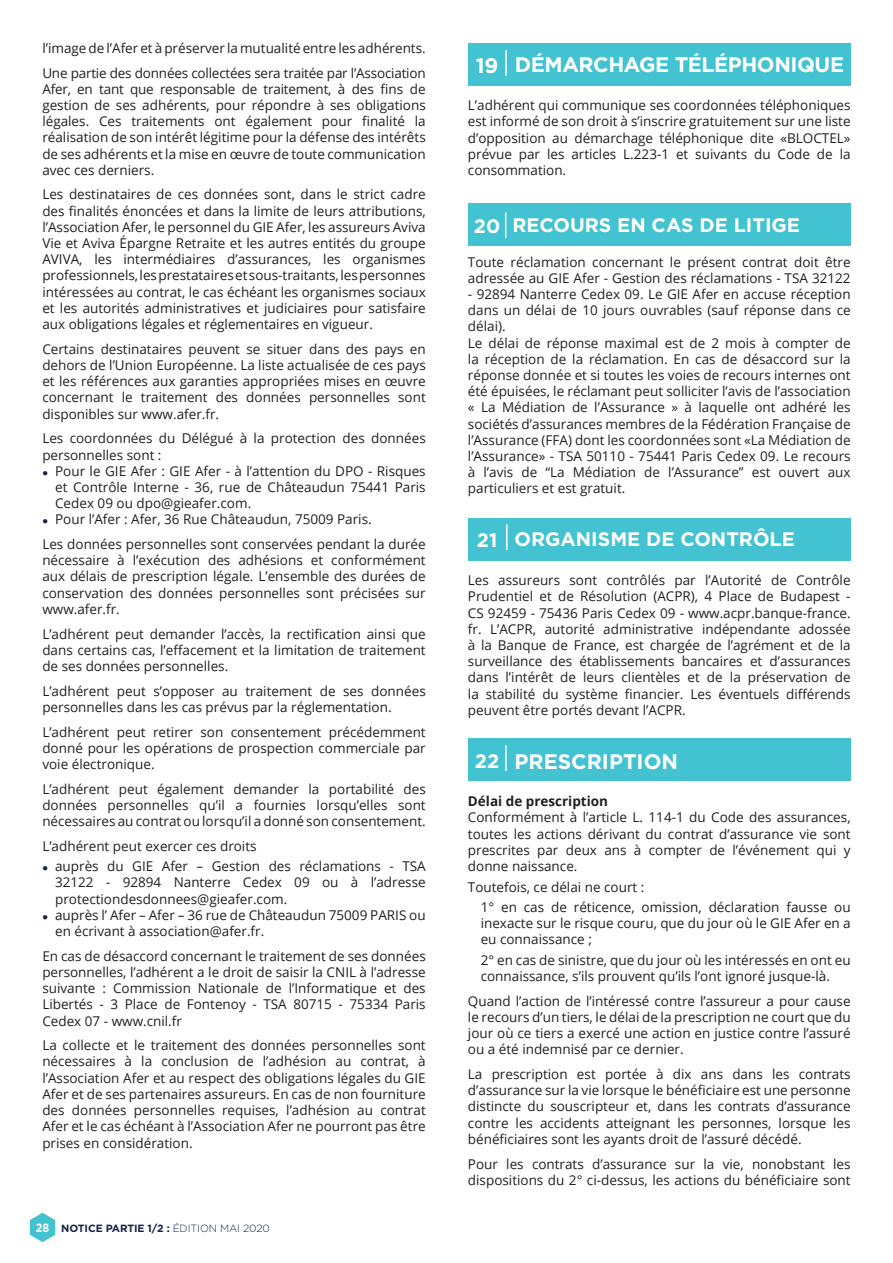
<style>
.page{position:relative;width:893px;height:1263px;background:#fff}
.page>*{position:absolute;margin:0;border:0;box-sizing:border-box;transform-origin:0 0}
.t1{font:700 21px "Gotham";letter-spacing:-.02em;color:#fff}
.t2{font:700 21px "Gotham";color:#fff}
.t3{font:700 19.5px "Gotham";color:#fff}
.t4{font:13.5px/16.2px "Open Sans";color:#231f20;text-align:justify}
.t5{font:700 13.5px "Open Sans";color:#231f20}
.t6{font:700 10.5px "Gotham";letter-spacing:-.01em;color:#152646}
.s1{color:#152646}
.s2{font-size:12px;color:#fff}
.s3{font-weight:300}
.s4{font-size:19.5px}
</style>
<div class="page">
<svg style="left:30px;top:1213px;width:25px;height:29px"></svg>
<div style="left:468px;top:43px;width:383px;height:42px;background:#43c2d1"></div>
<hr style="left:505px;top:50px;width:2px;height:26px;background:#fff">
<div style="left:468px;top:204px;width:383px;height:42px;background:#43c2d1"></div>
<svg style="left:505px;top:213px;width:1px;height:25px"></svg>
<div style="left:468px;top:518px;width:383px;height:42px;background:#43c2d1"></div>
<svg style="left:506px;top:524px;width:1px;height:26px"></svg>
<div style="left:468px;top:739px;width:383px;height:42px;background:#43c2d1"></div>
<hr style="left:505px;top:745px;width:2px;height:26px;background:#fff">
<p class="t4" style="left:42px;top:35px;width:385px;line-height:24.8px">l’image de l’Afer et à préserver la mutualité entre les adhérents.<br>Une partie des données collectées sera traitée par l’Association</p>
<p class="t4" style="left:42px;top:80px;width:385px">Afer, en tant que responsable de traitement, à des fins de gestion de ses adhérents, pour répondre à ses obligations légales. Ces traitements ont également pour finalité la réalisation de son intérêt légitime pour la défense des intérêts de ses adhérents et la mise en œuvre de toute communication avec ces derniers.</p>
<p class="t4" style="left:42px;top:186px;width:385px">Les destinataires de ces données sont, dans le strict cadre des finalités énoncées et dans la limite de leurs attributions, l’Association Afer, le personnel du GIE Afer, les assureurs Aviva Vie et Aviva Épargne Retraite et les autres entités du groupe AVIVA, les intermédiaires d’assurances, les organismes professionnels, les prestataires et sous-traitants, les personnes intéressées au contrat, le cas échéant les organismes sociaux et les autorités administratives et judiciaires pour satisfaire aux obligations légales et réglementaires en vigueur.</p>
<p class="t4" style="left:42px;top:340px;width:385px">Certains destinataires peuvent se situer dans des pays en dehors de l’Union Européenne. La liste actualisée de ces pays et les références aux garanties appropriées mises en œuvre concernant le traitement des données personnelles sont disponibles sur www.afer.fr.</p>
<p class="t4" style="left:42px;top:430px;width:385px">Les coordonnées du Délégué à la protection des données personnelles sont :</p>
<p class="t4" style="left:55px;top:462px;width:372px;text-indent:-13px"><span class="s1">●</span> Pour le GIE Afer : GIE Afer - à l’attention du DPO - Risques et Contrôle Interne - 36, rue de Châteaudun 75441 Paris Cedex 09 ou dpo@gieafer.com.</p>
<p class="t4" style="left:42px;top:507px;width:385px;line-height:24.8px"><span class="s1">●</span> Pour l’Afer : Afer, 36 Rue Châteaudun, 75009 Paris.<br>Les données personnelles sont conservées pendant la durée</p>
<p class="t4" style="left:42px;top:552px;width:385px">nécessaire à l’exécution des adhésions et conformément aux délais de prescription légale. L’ensemble des durées de conservation des données personnelles sont précisées sur www.afer.fr.</p>
<p class="t4" style="left:42px;top:625px;width:385px">L’adhérent peut demander l’accès, la rectification ainsi que dans certains cas, l’effacement et la limitation de traitement de ses données personnelles.</p>
<p class="t4" style="left:42px;top:682px;width:385px">L’adhérent peut s’opposer au traitement de ses données personnelles dans les cas prévus par la réglementation.</p>
<p class="t4" style="left:42px;top:723px;width:385px">L’adhérent peut retirer son consentement précédemment donné pour les opérations de prospection commerciale par voie électronique.</p>
<p class="t4" style="left:42px;top:780px;width:385px">L’adhérent peut également demander la portabilité des données personnelles qu’il a fournies lorsqu’elles sont nécessaires au contrat ou lorsqu’il a donné son consentement.</p>
<p class="t4" style="left:42px;top:837px;width:216px">L’adhérent peut exercer ces droits</p>
<p class="t4" style="left:55px;top:858px;width:372px;text-indent:-13px"><span class="s1">●</span> auprès du GIE Afer – Gestion des réclamations - TSA 32122 - 92894 Nanterre Cedex 09 ou à l’adresse protectiondesdonnees@gieafer.com.</p>
<p class="t4" style="left:55px;top:906px;width:372px;text-indent:-13px"><span class="s1">●</span> auprès l’ Afer – Afer – 36 rue de Châteaudun 75009 PARIS ou en écrivant à association@afer.fr.</p>
<p class="t4" style="left:42px;top:947px;width:385px">En cas de désaccord concernant le traitement de ses données personnelles, l’adhérent a le droit de saisir la CNIL à l’adresse suivante : Commission Nationale de l’Informatique et des Libertés - 3 Place de Fontenoy - TSA 80715 - 75334 Paris Cedex 07 - www.cnil.fr</p>
<p class="t4" style="left:42px;top:1037px;width:385px">La collecte et le traitement des données personnelles sont nécessaires à la conclusion de l’adhésion au contrat, à l’Association Afer et au respect des obligations légales du GIE Afer et de ses partenaires assureurs. En cas de non fourniture des données personnelles requises, l’adhésion au contrat Afer et le cas échéant à l’Association Afer ne pourront pas être prises en considération.</p>
<p class="t6" style="left:36px;top:1221px;width:236px"><span class="s2">28</span> NOTICE PARTIE 1/2 : <span class="s3">ÉDITION MAI 2020</span></p>
<h1 class="t1" style="left:476px;top:51px;width:370px">19 DÉMARCHAGE TÉLÉPHONIQUE</h1>
<p class="t4" style="left:468px;top:97px;width:384px">L’adhérent qui communique ses coordonnées téléphoniques est informé de son droit à s’inscrire gratuitement sur une liste d’opposition au démarchage téléphonique dite «BLOCTEL» prévue par les articles L.223-1 et suivants du Code de la consommation.</p>
<h2 class="t3" style="left:474px;top:213px;width:328px">20 RECOURS EN CAS DE LITIGE</h2>
<p class="t4" style="left:468px;top:253px;width:384px">Toute réclamation concernant le présent contrat doit être adressée au GIE Afer - Gestion des réclamations - TSA 32122</p>
<p class="t4" style="left:468px;top:286px;width:384px;text-align:left">- 92894 Nanterre Cedex 09. Le GIE Afer en accuse réception dans un délai de 10 jours ouvrables (sauf réponse dans ce délai).<br>Le délai de réponse maximal est de 2 mois à compter de la réception de la réclamation. En cas de désaccord sur la réponse donnée et si toutes les voies de recours internes ont été épuisées, le réclamant peut solliciter l’avis de l’association « La Médiation de l’Assurance » à laquelle ont adhéré les sociétés d’assurances membres de la Fédération Française de l’Assurance (FFA) dont les coordonnées sont «La Médiation de l’Assurance» - TSA 50110 - 75441 Paris Cedex 09. Le recours à l’avis de “La Médiation de l’Assurance” est ouvert aux particuliers et est gratuit.</p>
<h2 class="t3" style="left:477px;top:527px;width:319px">21 ORGANISME DE CONTRÔLE</h2>
<p class="t4" style="left:468px;top:572px;width:384px">Les assureurs sont contrôlés par l’Autorité de Contrôle Prudentiel et de Résolution (ACPR), 4 Place de Budapest - CS 92459 - 75436 Paris Cedex 09 - www.acpr.banque-france. fr. L’ACPR, autorité administrative indépendante adossée à la Banque de France, est chargée de l’agrément et de la surveillance des établissements bancaires et d’assurances dans l’intérêt de leurs clientèles et de la préservation de la stabilité du système financier. Les éventuels différends peuvent être portés devant l’ACPR.</p>
<h1 class="t2" style="left:475px;top:747px;width:205px"><span class="s4">22</span> PRESCRIPTION</h1>
<p class="t5" style="left:468px;top:792px;width:142px">Délai de prescription</p>
<p class="t4" style="left:468px;top:809px;width:384px">Conformément à l’article L. 114-1 du Code des assurances, toutes les actions dérivant du contrat d’assurance vie sont prescrites par deux ans à compter de l’événement qui y donne naissance.</p>
<p class="t4" style="left:481px;top:876px;width:371px;line-height:20.4px;text-indent:-13px">Toutefois, ce délai ne court :<br>1° en cas de réticence, omission, déclaration fausse ou</p>
<p class="t4" style="left:481px;top:915px;width:371px">inexacte sur le risque couru, que du jour où le GIE Afer en a eu connaissance ;</p>
<p class="t4" style="left:481px;top:951px;width:371px">2° en cas de sinistre, que du jour où les intéressés en ont eu connaissance, s’ils prouvent qu’ils l’ont ignoré jusque-là.</p>
<p class="t4" style="left:468px;top:992px;width:384px">Quand l’action de l’intéressé contre l’assureur a pour cause le recours d’un tiers, le délai de la prescription ne court que du jour où ce tiers a exercé une action en justice contre l’assuré ou a été indemnisé par ce dernier.</p>
<p class="t4" style="left:468px;top:1066px;width:384px">La prescription est portée à dix ans dans les contrats d’assurance sur la vie lorsque le bénéficiaire est une personne distincte du souscripteur et, dans les contrats d’assurance contre les accidents atteignant les personnes, lorsque les bénéficiaires sont les ayants droit de l’assuré décédé.</p>
<p class="t4" style="left:468px;top:1155px;width:384px">Pour les contrats d’assurance sur la vie, nonobstant les dispositions du 2° ci-dessus, les actions du bénéficiaire sont</p>
</div>
